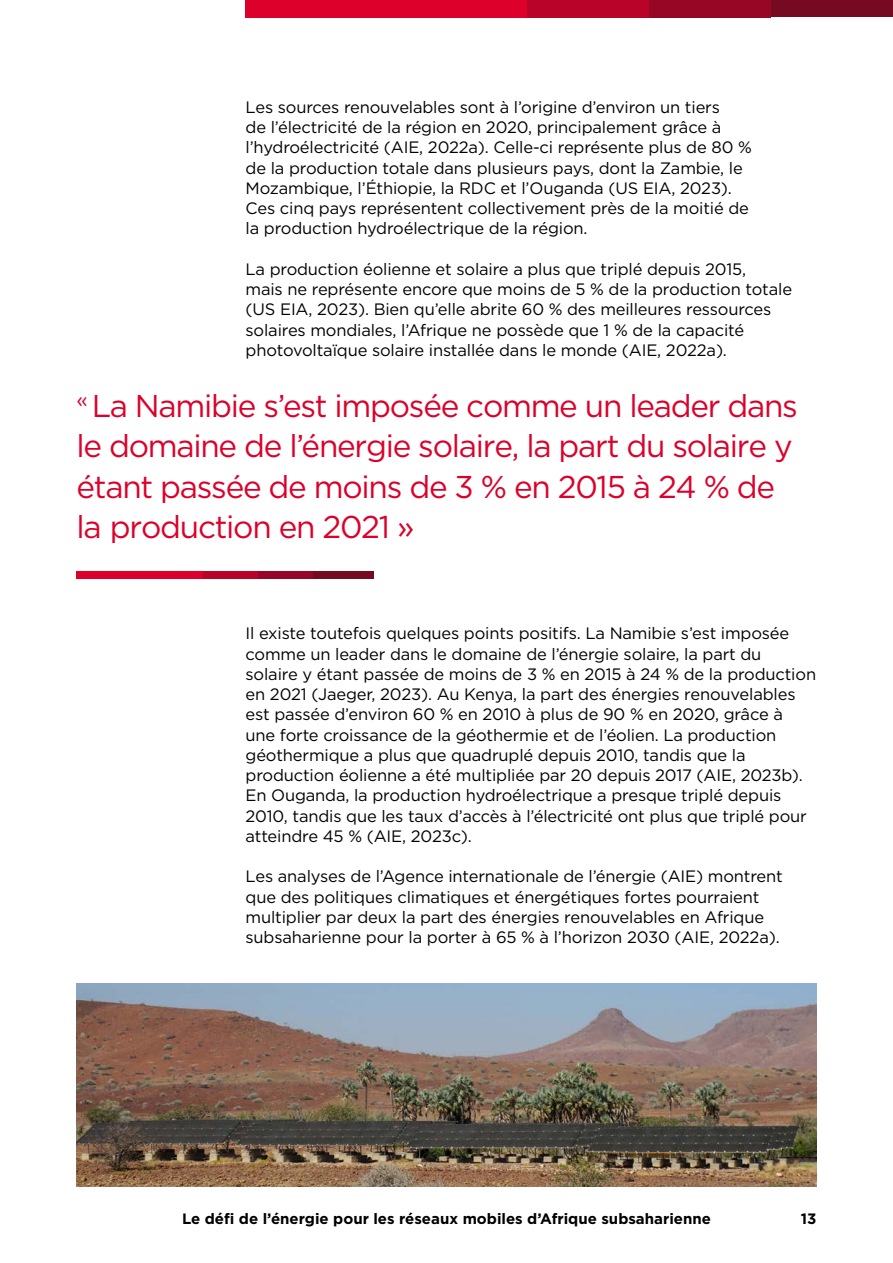
<style>
.page{position:relative;width:893px;height:1263px;background:#fff}
.page>*{position:absolute;margin:0;border:0;box-sizing:border-box;transform-origin:0 0}
.t1{font:31.5px/40.5px "Gotham";letter-spacing:-.04em;color:#dc002b}
.t2{font:16.5px/20.2px "Gotham";letter-spacing:-.01em;color:#000}
.t3{font:700 15px "Gotham";color:#000}
</style>
<div class="page">
<div style="left:246px;top:0;width:647px;height:17px;background:#750a22"></div>
<div style="left:246px;top:0;width:524px;height:17px;background:#970725"></div>
<div style="left:246px;top:0;width:403px;height:17px;background:#ba0328"></div>
<div style="left:246px;top:0;width:281px;height:17px;background:#dc002b"></div>
<img style="left:77px;top:984px;width:739px;height:202px">
<div style="left:77px;top:571px;width:297px;height:8px;background:#750a22"></div>
<div style="left:77px;top:571px;width:236px;height:8px;background:#970725"></div>
<div style="left:77px;top:571px;width:181px;height:8px;background:#ba0328"></div>
<div style="left:77px;top:571px;width:126px;height:8px;background:#dc002b"></div>
<p class="t2" style="left:246px;top:96px;width:508px">Les sources renouvelables sont à l’origine d’environ un tiers<br>de l’électricité de la région en 2020, principalement grâce à l’hydroélectricité (AIE, 2022a). Celle-ci représente plus de 80 % de la production totale dans plusieurs pays, dont la Zambie, le Mozambique, l’Éthiopie, la RDC et l’Ouganda (US EIA, 2023).<br>Ces cinq pays représentent collectivement près de la moitié de la production hydroélectrique de la région.</p>
<p class="t2" style="left:246px;top:258px;width:548px">La production éolienne et solaire a plus que triplé depuis 2015,<br>mais ne représente encore que moins de 5 % de la production totale (US EIA, 2023). Bien qu’elle abrite 60 % des meilleures ressources solaires mondiales, l’Afrique ne possède que 1 % de la capacité photovoltaïque solaire installée dans le monde (AIE, 2022a).</p>
<h1 class="t1" style="left:77px;top:384px;width:723px"><sup>«</sup> La Namibie s’est imposée comme un leader dans le domaine de l’énergie solaire, la part du solaire y étant passée de moins de 3 % en 2015 à 24 % de la production en 2021 »</h1>
<p class="t2" style="left:246px;top:623px;width:572px">Il existe toutefois quelques points positifs. La Namibie s’est imposée comme un leader dans le domaine de l’énergie solaire, la part du solaire y étant passée de moins de 3 % en 2015 à 24 % de la production en 2021 (Jaeger, 2023). Au Kenya, la part des énergies renouvelables est passée d’environ 60 % en 2010 à plus de 90 % en 2020, grâce à une forte croissance de la géothermie et de l’éolien. La production géothermique a plus que quadruplé depuis 2010, tandis que la production éolienne a été multipliée par 20 depuis 2017 (AIE, 2023b).<br>En Ouganda, la production hydroélectrique a presque triplé depuis 2010, tandis que les taux d’accès à l’électricité ont plus que triplé pour atteindre 45 % (AIE, 2023c).</p>
<p class="t2" style="left:246px;top:866px;width:539px">Les analyses de l’Agence internationale de l’énergie (AIE) montrent que des politiques climatiques et énergétiques fortes pourraient multiplier par deux la part des énergies renouvelables en Afrique subsaharienne pour la porter à 65 % à l’horizon 2030 (AIE, 2022a).</p>
<p class="t3" style="left:182px;top:1209px;width:530px">Le défi de l’énergie pour les réseaux mobiles d’Afrique subsaharienne</p>
<p class="t3" style="left:801px;top:1209px;width:17px">13</p>
</div>
